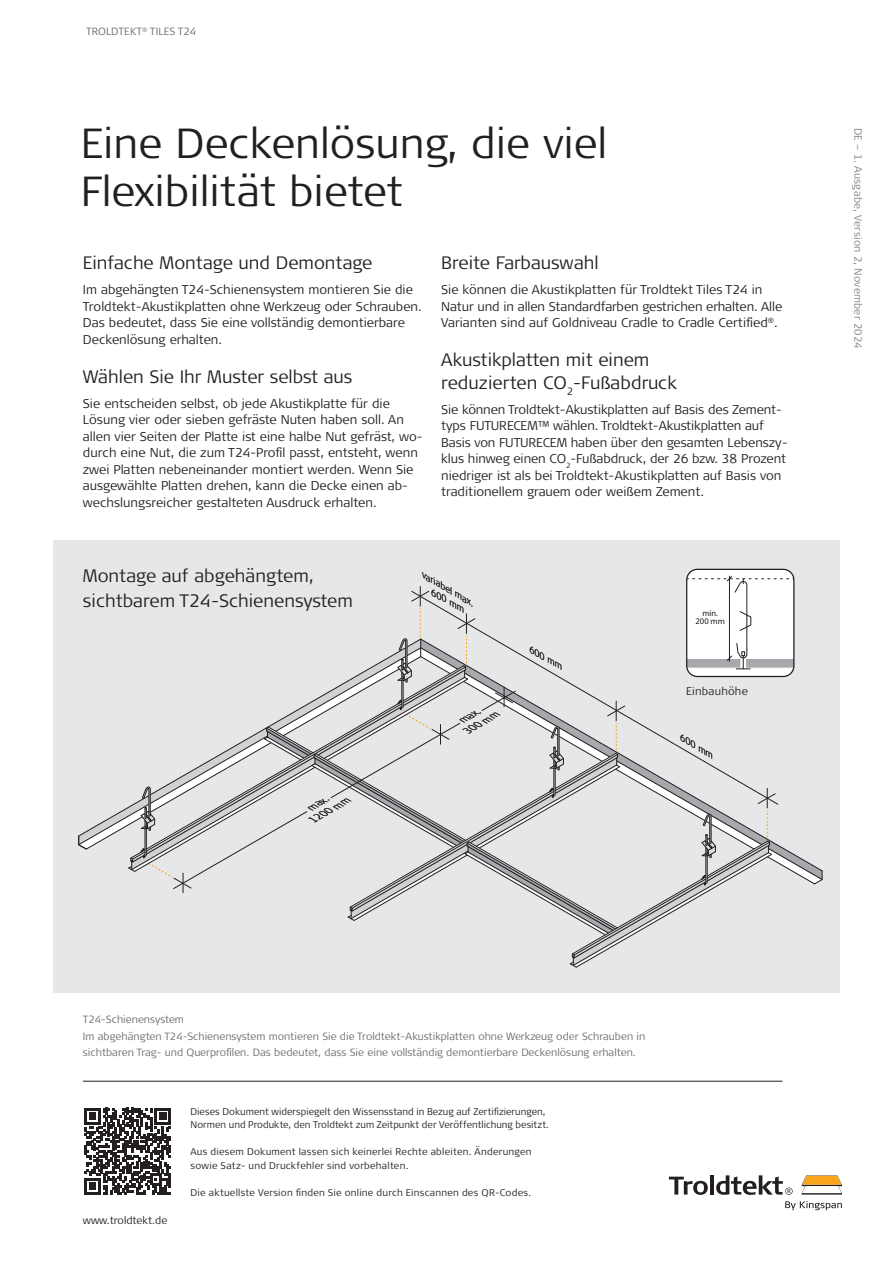
<style>
.page{position:relative;width:893px;height:1263px;background:#fff}
.page>*{position:absolute;margin:0;border:0;box-sizing:border-box;transform-origin:0 0}
.Rubrik{font:300 42px/48px "Signa Pro";color:#231f20}
.Mellemtittel{font:300 18px/25.5px "Signa Pro";color:#231f20}
.Brødtekst{font:300 12.75px/16.5px "Signa Pro";color:#231f20}
.NY_brødtekst_7_9{font:300 10.95px "Signa Pro";letter-spacing:.02em;color:#231f20}
.Brødtekst-2{font:300 10.5px/16.5px "Signa Pro";color:#6c6d70}
.Underrubrik{font:300 10.5px "Signa Pro";letter-spacing:.02em;color:#808285}
.Illustration{font:300 10.5px "Signa Pro";letter-spacing:.01em;color:#6c6d70}
.t1{font:300 10.5px "Signa Pro";color:#231f20}
.NY_brødtekst_7_9-2{font:300 9.75px/13.5px "Signa Pro";letter-spacing:.02em;color:#231f20}
.t2{font:italic 300 9.75px/11.9px "Signa Pro";color:#231f20}
.t3{font:italic 300 8.55px/10.2px "Signa Pro";color:#231f20;scale:1.15 1}
.t4{font:8.55px/8.6px "Signa Column";color:#231f20;text-align:center}
.t5{font:5.85px/5.8px "Signa Column";color:#231f20;text-align:center}
</style>
<div class="page">
<svg style="left:802px;top:1175px;width:40px;height:19px"></svg>
<svg style="left:669px;top:1177px;width:39px;height:18px"></svg>
<hr style="left:710px;top:1175px;width:4px;height:19px;background:#231f20">
<svg style="left:716px;top:1175px;width:77px;height:20px"></svg>
<svg style="left:785px;top:1201px;width:57px;height:9px"></svg>
<div style="left:53px;top:540px;width:787px;height:452px;background:#e6e7e9"></div>
<svg style="left:78px;top:807px;width:50px;height:42px"></svg>
<svg style="left:814px;top:870px;width:9px;height:14px"></svg>
<svg style="left:794px;top:647px;width:28px;height:233px"></svg>
<svg style="left:128px;top:569px;width:666px;height:399px"></svg>
<div style="left:695px;top:617px;width:17px;height:10px;background:#fff"></div>
<div style="left:686px;top:569px;width:108px;height:108px;border:1px solid #231f20;border-radius:11px"></div>
<hr style="left:83px;top:1081px;width:699px;height:1px;background:#231f20">
<svg style="left:84px;top:1108px;width:87px;height:87px"></svg>
<p class="Illustration" style="left:86px;top:24px;width:112px">TROLDTEKT<sup>®</sup> TILES T24</p>
<p class="Rubrik" style="left:81px;top:117px;width:528px">Eine Deckenlösung, die viel<br>Flexibilität bietet</p>
<p class="Mellemtittel" style="left:83px;top:249px;width:291px">Einfache Montage und Demontage</p>
<p class="Brødtekst" style="left:83px;top:281px;width:340px">Im abgehängten T24-Schienensystem montieren Sie die Troldtekt-Akustikplatten ohne Werkzeug oder Schrauben.<br>Das bedeutet, dass Sie eine vollständig demontierbare Deckenlösung erhalten.</p>
<p class="Mellemtittel" style="left:83px;top:363px;width:271px">Wählen Sie Ihr Muster selbst aus</p>
<p class="Brødtekst" style="left:83px;top:394px;width:341px">Sie entscheiden selbst, ob jede Akustikplatte für die Lösung vier oder sieben gefräste Nuten haben soll. An allen vier Seiten der Platte ist eine halbe Nut gefräst, wo&shy;durch eine Nut, die zum T24-Profil passt, entsteht, wenn zwei Platten nebeneinander montiert werden. Wenn Sie ausgewählte Platten drehen, kann die Decke einen ab&shy;wechslungsreicher gestalteten Ausdruck erhalten.</p>
<p class="Mellemtittel" style="left:441px;top:249px;width:159px">Breite Farbauswahl</p>
<p class="Brødtekst" style="left:441px;top:281px;width:343px">Sie können die Akustikplatten für Troldtekt Tiles T24 in<br>Natur und in allen Standardfarben gestrichen erhalten. Alle<br>Varianten sind auf Goldniveau Cradle to Cradle Certified<sup>®</sup>.</p>
<p class="Mellemtittel" style="left:441px;top:348px;width:237px;line-height:22.5px">Akustikplatten mit einem reduzierten CO<sub>2</sub>-Fußabdruck</p>
<p class="Brødtekst" style="left:441px;top:400px;width:348px">Sie können Troldtekt-Akustikplatten auf Basis des Zement&shy;typs FUTURECEM™ wählen. Troldtekt-Akustikplatten auf Basis von FUTURECEM haben über den gesamten Lebenszy&shy;klus hinweg einen CO<sub>2</sub>-Fußabdruck, der 26 bzw. 38 Prozent niedriger ist als bei Troldtekt-Akustikplatten auf Basis von traditionellem grauem oder weißem Zement.</p>
<p class="t5" style="left:687px;top:470px;width:21px">min.<br>147 mm</p>
<p class="Mellemtittel" style="left:83px;top:562px;width:272px">Montage auf abgehängtem, sichtbarem T24-Schienensystem</p>
<p class="t2" style="left:303px;top:804px;width:45px;text-indent:4px;rotate:-30deg">max.<br>1200 mm</p>
<p class="t3" style="left:441px;top:578px;width:39px;text-indent:-17px;rotate:30deg">variabel max.<br>600 mm</p>
<p class="t2" style="left:458px;top:715px;width:39px;rotate:-30deg">max.<br>300 mm</p>
<p class="t3" style="left:534px;top:644px;width:34px;rotate:30deg">600 mm</p>
<p class="t4" style="left:695px;top:608px;width:31px">min.<br>200 mm</p>
<p class="NY_brødtekst_7_9" style="left:686px;top:683px;width:63px">Einbauhöhe</p>
<p class="t3" style="left:684px;top:733px;width:34px;rotate:30deg">600 mm</p>
<p class="Underrubrik" style="left:865px;top:128px;width:222px;rotate:90deg">DE – 1. Ausgabe, Version 2, November 2024</p>
<p class="Brødtekst-2" style="left:83px;top:1011px;width:103px">T24-Schienensystem</p>
<p class="Brødtekst-2" style="left:83px;top:1027px;width:564px">Im abgehängten T24-Schienensystem montieren Sie die Troldtekt-Akustikplatten ohne Werkzeug oder Schrauben in sichtbaren Trag- und Querprofilen. Das bedeutet, dass Sie eine vollständig demontierbare Deckenlösung erhalten.</p>
<p class="t1" style="left:83px;top:1213px;width:86px">www.troldtekt.de</p>
<p class="NY_brødtekst_7_9-2" style="left:190px;top:1104px;width:360px">Dieses Dokument widerspiegelt den Wissensstand in Bezug auf Zertifizierungen,<br>Normen und Produkte, den Troldtekt zum Zeitpunkt der Veröffentlichung besitzt.</p>
<p class="NY_brødtekst_7_9-2" style="left:190px;top:1144px;width:343px">Aus diesem Dokument lassen sich keinerlei Rechte ableiten. Änderungen sowie Satz- und Druckfehler sind vorbehalten.</p>
<p class="NY_brødtekst_7_9-2" style="left:190px;top:1185px;width:342px">Die aktuellste Version finden Sie online durch Einscannen des QR-Codes.</p>
</div>
